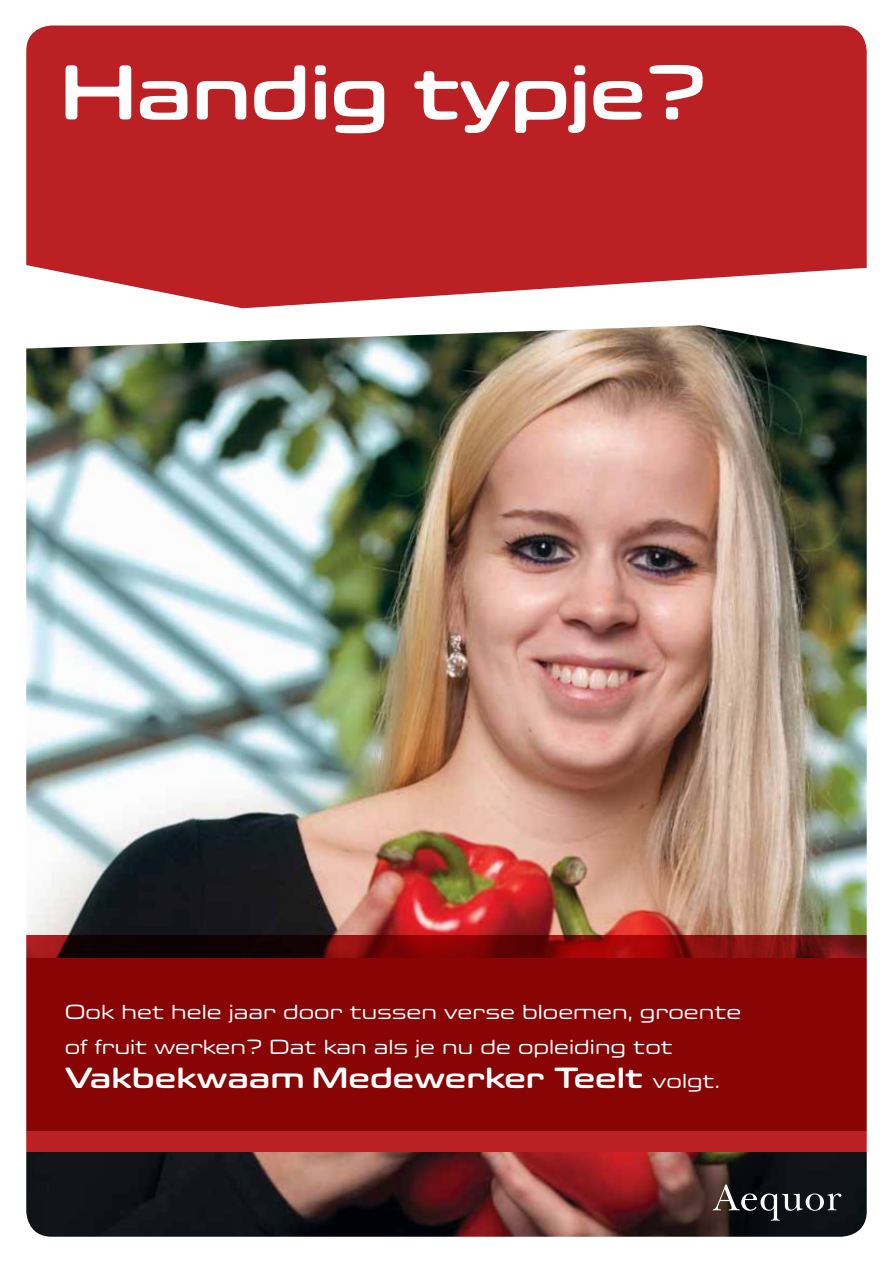
<style>
.page{position:relative;width:893px;height:1263px;background:#fff}
.page>*{position:absolute;margin:0;border:0;box-sizing:border-box;transform-origin:0 0}
.t1{font:600 79.5px "Eurostile Candy LT Pro";letter-spacing:-.02em;color:#fff}
.t2{font:600 30px "Eurostile Candy LT Pro";color:#fff}
.t3{font:21px/34.5px "Eurostile Candy LT Pro";color:#fff}
.s1{font-weight:400;font-size:21px}
</style>
<div class="page">
<img style="left:26px;top:25px;width:841px;height:1212px">
<svg style="left:713px;top:1184px;width:128px;height:36px;background:#38373a"></svg>
<h1 class="t1" style="left:60px;top:49px;width:648px">Handig typje?</h1>
<p class="t3" style="left:65px;top:995px;width:678px">Ook het hele jaar door tussen verse bloemen, groente of fruit werken? Dat kan als je nu de opleiding tot</p>
<h2 class="t2" style="left:65px;top:1061px;width:657px">Vakbekwaam Medewerker Teelt <span class="s1">volgt.</span></h2>
</div>
